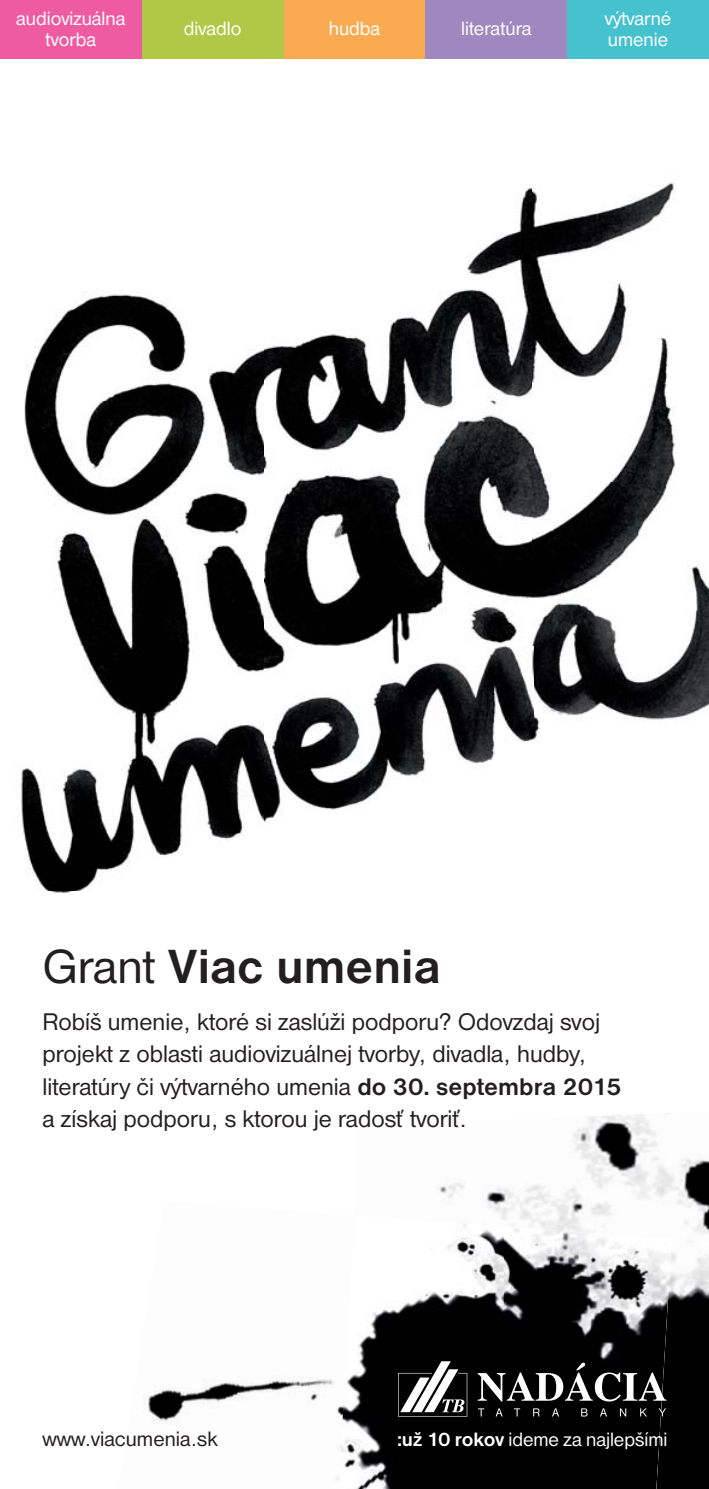
<style>
.page{position:relative;width:709px;height:1489px;background:#fff}
.page>*{position:absolute;margin:0;border:0;box-sizing:border-box;transform-origin:0 0}
.t1{font:700 49.75px "Nimbus Sans DOT";color:#231f20}
.t2{font:25px/32.5px "Nimbus Sans DOT";color:#231f20}
.t3{font:21.75px "Nimbus Sans DOT";color:#231f20}
.t4{font:20px/20px "Nimbus Sans DOT";color:#fff}
.s1{font-weight:400}
.s2{font-weight:700}
</style>
<div class="page">
<img style="left:439px;top:1113px;width:270px;height:375px">
<img style="left:144px;top:1379px;width:189px;height:44px">
<img style="left:359px;top:1215px;width:312px;height:147px">
<img style="left:338px;top:1362px;width:328px;height:126px">
<img style="left:21px;top:185px;width:512px;height:706px">
<img style="left:533px;top:182px;width:176px;height:558px">
<svg style="left:398px;top:1361px;width:69px;height:55px"></svg>
<svg style="left:477px;top:1362px;width:189px;height:39px"></svg>
<svg style="left:478px;top:1408px;width:188px;height:8px;background:#1e1e1e"></svg>
<div style="left:0;top:0;width:142px;height:59px;background:#ef5ba1"></div>
<div style="left:142px;top:0;width:141px;height:59px;background:#afc845"></div>
<div style="left:283px;top:0;width:142px;height:59px;background:#faab52"></div>
<div style="left:425px;top:0;width:142px;height:59px;background:#9f87bf"></div>
<div style="left:567px;top:0;width:142px;height:59px;background:#45c2cd"></div>
<p class="t4" style="left:16px;top:11px;width:111px;text-align:center">audiovizuálna tvorba</p>
<p class="t4" style="left:184px;top:20px;width:59px">divadlo</p>
<p class="t4" style="left:329px;top:20px;width:53px">hudba</p>
<p class="t4" style="left:461px;top:20px;width:72px">literatúra</p>
<p class="t4" style="left:604px;top:11px;width:68px">výtvarné umenie</p>
<h1 class="t1" style="left:43px;top:946px;width:400px"><span class="s1">Grant</span> Viac umenia</h1>
<p class="t2" style="left:43px;top:1007px;width:580px">Robíš umenie, ktoré si zaslúži podporu? Odovzdaj svoj projekt z oblasti audiovizuálnej tvorby, divadla, hudby, literatúry či výtvarného umenia <span class="s2">do 30. septembra 2015 </span>a získaj podporu, s ktorou je radosť tvoriť.</p>
<p class="t3" style="left:43px;top:1430px;width:177px">www.viacumenia.sk</p>
<p class="t4" style="left:397px;top:1431px;width:272px"><span class="s2">:už 10 rokov</span> ideme za najlepšími</p>
</div>
